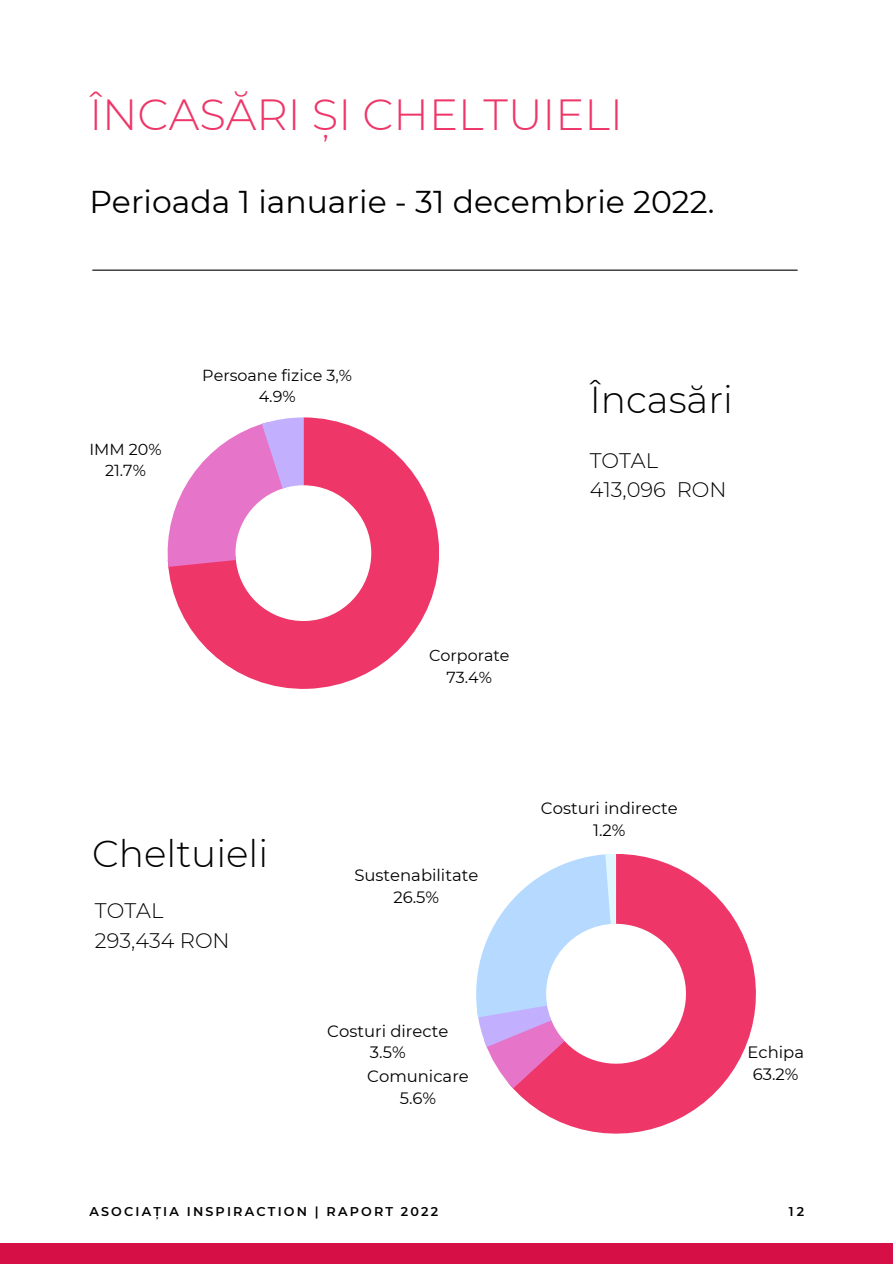
<style>
.page{position:relative;width:893px;height:1264px;background:#fff}
.page>*{position:absolute;margin:0;border:0;box-sizing:border-box;transform-origin:0 0}
.t1{font:300 43.5px "Montserrat";color:#ee3668}
.t2{font:300 37.5px "Montserrat";color:#000}
.t3{font:31.5px "Montserrat";color:#000}
.t4{font:300 21px "Montserrat";color:#000}
.t5{font:16.5px "Montserrat";color:#000}
.t6{font:15.9px "Montserrat";color:#000}
.t7{font:600 12.75px "Montserrat";letter-spacing:.17em;color:#000}
</style>
<div class="page">
<svg style="left:168px;top:417px;width:271px;height:272px;fill:#ee3668"></svg>
<svg style="left:168px;top:417px;width:135px;height:150px"></svg>
<div style="left:0;top:1243px;width:892px;height:20px;background:#d61046"></div>
<hr style="left:93px;top:269px;width:704px;height:2px;background:#000">
<svg style="left:512px;top:854px;width:243px;height:279px;fill:#ee3668"></svg>
<svg style="left:476px;top:854px;width:140px;height:234px"></svg>
<p class="t1" style="left:89px;top:88px;width:535px">ÎNCASĂRI ȘI CHELTUIELI</p>
<p class="t3" style="left:89px;top:182px;width:626px">Perioada 1 ianuarie - 31 decembrie 2022.</p>
<p class="t6" style="left:89px;top:440px;width:74px">IMM 20%</p>
<p class="t6" style="left:105px;top:461px;width:42px">21.7%</p>
<p class="t6" style="left:202px;top:365px;width:151px">Persoane fizice 3,%</p>
<p class="t6" style="left:259px;top:386px;width:38px">4.9%</p>
<p class="t2" style="left:589px;top:376px;width:145px">Încasări</p>
<p class="t4" style="left:589px;top:447px;width:70px">TOTAL</p>
<p class="t4" style="left:589px;top:477px;width:138px">413,096 RON</p>
<p class="t6" style="left:429px;top:646px;width:82px">Corporate</p>
<p class="t6" style="left:446px;top:667px;width:47px">73.4%</p>
<p class="t5" style="left:541px;top:798px;width:138px">Costuri indirecte</p>
<p class="t5" style="left:593px;top:820px;width:34px">1.2%</p>
<p class="t2" style="left:92px;top:830px;width:177px">Cheltuieli</p>
<p class="t4" style="left:95px;top:898px;width:70px">TOTAL</p>
<p class="t4" style="left:95px;top:927px;width:136px">293,434 RON</p>
<p class="t5" style="left:354px;top:865px;width:125px">Sustenabilitate</p>
<p class="t5" style="left:393px;top:887px;width:47px">26.5%</p>
<p class="t5" style="left:327px;top:1020px;width:123px">Costuri directe</p>
<p class="t5" style="left:370px;top:1042px;width:37px">3.5%</p>
<p class="t5" style="left:367px;top:1065px;width:103px">Comunicare</p>
<p class="t5" style="left:400px;top:1087px;width:38px">5.6%</p>
<p class="t5" style="left:747px;top:1042px;width:58px">Echipa</p>
<p class="t5" style="left:752px;top:1064px;width:47px">63.2%</p>
<p class="t7" style="left:89px;top:1203px;width:350px">ASOCIAȚIA INSPIRACTION | RAPORT 2022</p>
<p class="t7" style="left:788px;top:1203px;width:17px">12</p>
</div>
